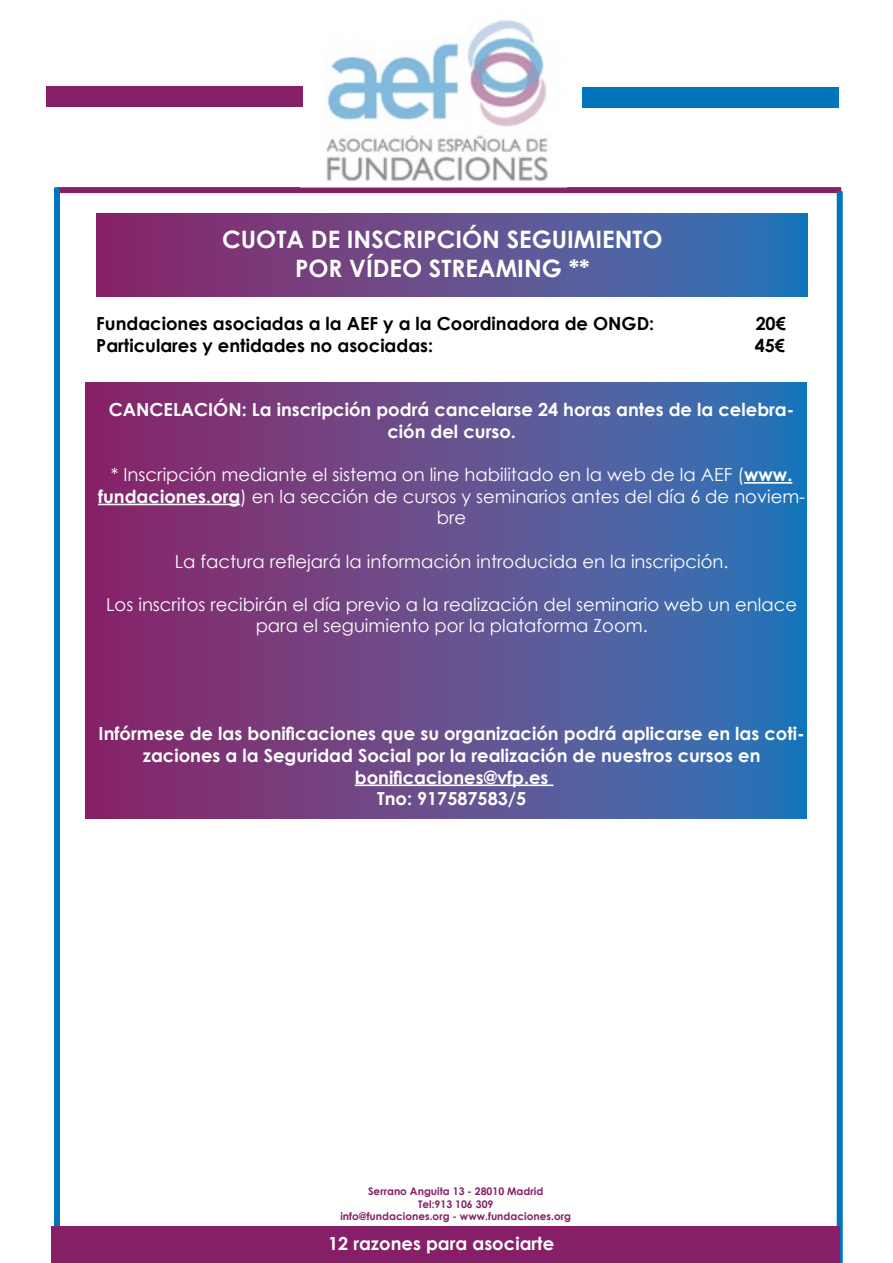
<style>
.page{position:relative;width:893px;height:1263px;background:#fff}
.page>*{position:absolute;margin:0;border:0;box-sizing:border-box;transform-origin:0 0}
.t1{font:700 24px/28.8px "Century Gothic";color:#fff;text-align:center}
.t2{font:18px/21.6px "Century Gothic";color:#fff;text-align:center}
.t3{font:700 18px/21.6px "Century Gothic";color:#fff;text-align:center}
.t4{font:700 18px "Century Gothic";color:#000}
.t5{font:700 10.5px/12.6px "Century Gothic";color:#861f68;text-align:center}
.s1{font-weight:700}
</style>
<div class="page">
<div style="left:57px;top:187px;width:784px;height:6px;background:#861f68"></div>
<div style="left:54px;top:187px;width:6px;height:1076px;background:#0075bb"></div>
<div style="left:837px;top:191px;width:6px;height:1072px;background:#0075bb"></div>
<div style="left:51px;top:1227px;width:789px;height:36px;background:#861f68"></div>
<img style="left:326px;top:19px;width:222px;height:162px">
<div style="left:47px;top:86px;width:256px;height:21px;background:#861f68"></div>
<div style="left:583px;top:87px;width:256px;height:21px;background:#0075bb"></div>
<svg style="left:86px;top:382px;width:720px;height:437px;background:#604e8f"></svg>
<svg style="left:96px;top:214px;width:711px;height:83px;background:#614e8f"></svg>
<hr style="left:744px;top:482px;width:48px;height:2px;background:#fff">
<hr style="left:98px;top:504px;width:142px;height:1px;background:#fff">
<hr style="left:355px;top:784px;width:198px;height:2px;background:#fff">
<h1 class="t1" style="left:222px;top:224px;width:442px">CUOTA DE INSCRIPCIÓN SEGUIMIENTO<br>POR VÍDEO STREAMING **</h1>
<p class="t4" style="left:96px;top:310px;width:559px">Fundaciones asociadas a la AEF y a la Coordinadora de ONGD:</p>
<p class="t4" style="left:756px;top:310px;width:31px">20€</p>
<p class="t4" style="left:96px;top:331px;width:338px">Particulares y entidades no asociadas:</p>
<p class="t4" style="left:755px;top:331px;width:31px">45€</p>
<p class="t3" style="left:109px;top:398px;width:687px">CANCELACIÓN: La inscripción podrá cancelarse 24 horas antes de la celebra&shy;ción del curso.</p>
<p class="t2" style="left:98px;top:464px;width:709px">* Inscripción mediante el sistema on line habilitado en la web de la AEF (<span class="s1">www. fundaciones.org</span>) en la sección de cursos y seminarios antes del día 6 de noviem&shy;bre</p>
<p class="t2" style="left:175px;top:550px;width:555px">La factura reflejará la información introducida en la inscripción.</p>
<p class="t2" style="left:106px;top:593px;width:692px">Los inscritos recibirán el día previo a la realización del seminario web un enlace para el seguimiento por la plataforma Zoom.</p>
<p class="t3" style="left:99px;top:722px;width:707px">Infórmese de las bonificaciones que su organización podrá aplicarse en las coti&shy;zaciones a la Seguridad Social por la realización de nuestros cursos en bonificaciones@vfp.es<br>Tno: 917587583/5</p>
<p class="t5" style="left:340px;top:1184px;width:232px">Serrano Anguita 13 - 28010 Madrid<br>Tel:913 106 309<br>info@fundaciones.org - www.fundaciones.org</p>
<p class="t3" style="left:328px;top:1232px;width:228px">12 razones para asociarte</p>
</div>
